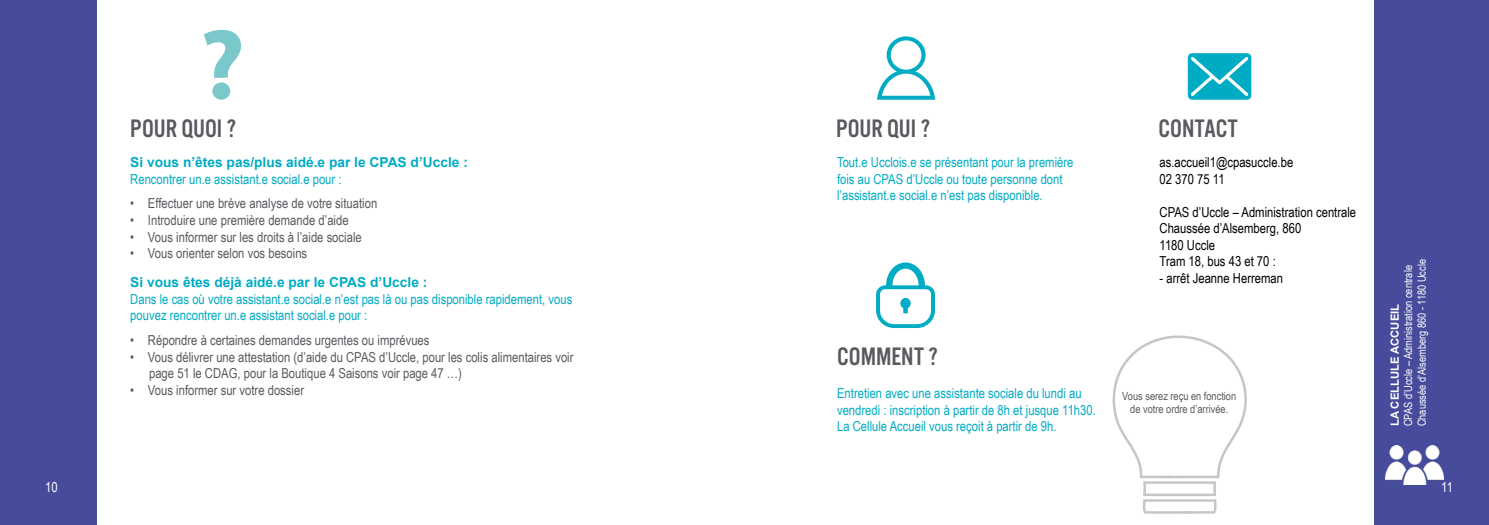
<style>
.page{position:relative;width:1489px;height:525px;background:#fff}
.page>*{position:absolute;margin:0;border:0;box-sizing:border-box;transform-origin:0 0}
.t1{font:26.25px "Alternate Got No 3 D";color:#585a5f}
.t2{font:13.75px/16.5px "Arial Narrow";color:#00abc4}
.t3{font:13.75px/16.5px "Arial Narrow";color:#585a5f}
.t4{font:13.75px/16.5px "Arial Narrow";color:#000}
.t5{font:700 13.75px "Arial";color:#00abc4}
.t6{font:13.75px "Arial Narrow";color:#fff}
.t7{font:11.25px/13.5px "Arial Narrow";color:#fff}
.t8{font:11.25px/13.5px "Arial Narrow";color:#585a5f;text-align:center}
.t9{font:700 11.25px "Arial";color:#fff}
</style>
<div class="page">
<div style="left:0;top:0;width:1488px;height:524px;background:#464c9b"></div>
<div style="left:97px;top:0;width:1276px;height:524px;background:#fff"></div>
<svg style="left:877px;top:36px;width:58px;height:64px"></svg>
<svg style="left:1187px;top:53px;width:64px;height:47px;background:#29b8cd"></svg>
<svg style="left:204px;top:29px;width:37px;height:71px"></svg>
<svg style="left:876px;top:262px;width:59px;height:66px"></svg>
<img style="left:1385px;top:445px;width:57px;height:39px">
<svg style="left:1112px;top:335px;width:135px;height:179px"></svg>
<h1 class="t1" style="left:130px;top:114px;width:107px">POUR QUOI ?</h1>
<h1 class="t1" style="left:836px;top:114px;width:95px">POUR QUI ?</h1>
<h1 class="t1" style="left:1158px;top:114px;width:81px">CONTACT</h1>
<p class="t5" style="left:130px;top:153px;width:339px">Si vous n’êtes pas/plus aidé.e par le CPAS d’Uccle :</p>
<p class="t2" style="left:130px;top:170px;width:213px">Rencontrer un.e assistant.e social.e pour :</p>
<p class="t3" style="left:130px;top:195px;width:248px">• Effectuer une brève analyse de votre situation</p>
<p class="t3" style="left:130px;top:211px;width:220px">• Introduire une première demande d’aide</p>
<p class="t3" style="left:130px;top:228px;width:233px">• Vous informer sur les droits à l’aide sociale</p>
<p class="t3" style="left:130px;top:244px;width:178px">• Vous orienter selon vos besoins</p>
<p class="t5" style="left:130px;top:272px;width:299px">Si vous êtes déjà aidé.e par le CPAS d’Uccle :</p>
<p class="t2" style="left:130px;top:290px;width:443px">Dans le cas où votre assistant.e social.e n’est pas là ou pas disponible rapidement, vous pouvez rencontrer un.e assistant social.e pour :</p>
<p class="t2" style="left:837px;top:154px;width:238px">Tout.e Ucclois.e se présentant pour la première fois au CPAS d’Uccle ou toute personne dont l’assistant.e social.e n’est pas disponible.</p>
<p class="t4" style="left:1159px;top:154px;width:135px">as.accueil1@cpasuccle.be<br>02 370 75 11</p>
<p class="t4" style="left:1159px;top:203px;width:198px">CPAS d’Uccle – Administration centrale<br>Chaussée d’Alsemberg, 860<br>1180 Uccle<br>Tram 18, bus 43 et 70 :</p>
<p class="t4" style="left:1159px;top:269px;width:125px">- arrêt Jeanne Herreman</p>
<p class="t3" style="left:130px;top:331px;width:301px">• Répondre à certaines demandes urgentes ou imprévues</p>
<p class="t3" style="left:149px;top:348px;width:426px;text-indent:-19px">• Vous délivrer une attestation (d’aide du CPAS d’Uccle, pour les colis alimentaires voir page 51 le CDAG, pour la Boutique 4 Saisons voir page 47 …)</p>
<p class="t3" style="left:130px;top:381px;width:175px">• Vous informer sur votre dossier</p>
<p class="t2" style="left:837px;top:384px;width:260px">Entretien avec une assistante sociale du lundi au vendredi : inscription à partir de 8h et jusque 11h30.<br>La Cellule Accueil vous reçoit à partir de 9h.</p>
<h1 class="t1" style="left:837px;top:342px;width:102px">COMMENT ?</h1>
<p class="t8" style="left:1122px;top:388px;width:115px">Vous serez reçu en fonction de votre ordre d’arrivée.</p>
<p class="t7" style="left:1400px;top:426px;width:169px;rotate:-90deg">CPAS d’Uccle – Administration centrale<br>Chaussée d’Alsemberg 860 - 1180 Uccle</p>
<p class="t9" style="left:1386px;top:426px;width:124px;rotate:-90deg">LA CELLULE ACCUEIL</p>
<p class="t6" style="left:45px;top:477px;width:14px">10</p>
<p class="t6" style="left:1441px;top:477px;width:13px">11</p>
</div>
